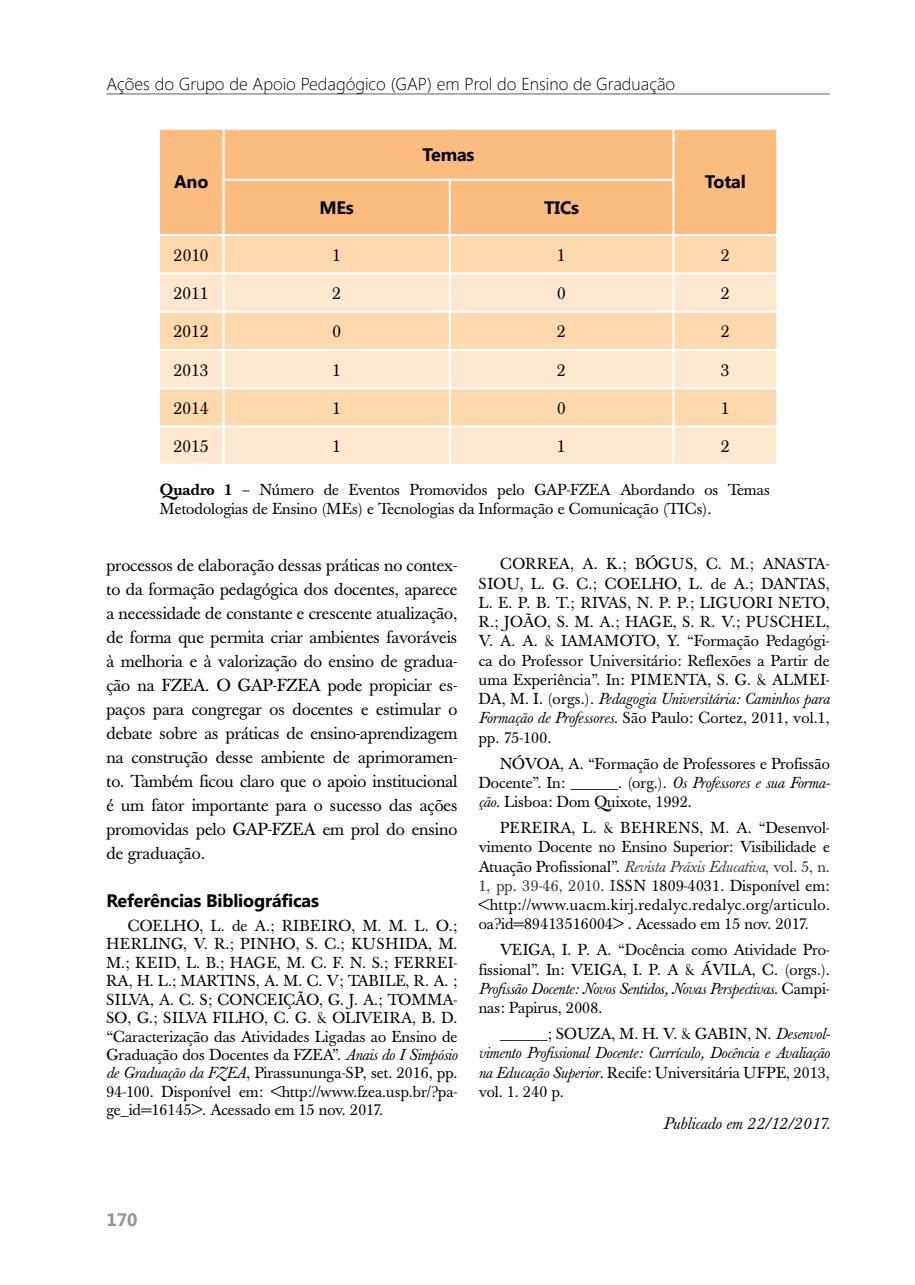
<style>
.page{position:relative;width:915px;height:1285px;background:#fff}
.page>*{position:absolute;margin:0;border:0;box-sizing:border-box;transform-origin:0 0}
.t1{font:700 18px "Segoe UI";letter-spacing:-.01em;color:#000}
.t2{font:700 18px "Segoe UI";color:#939598}
.t3{font:17.25px/24px "Baskerville";letter-spacing:-.005em;color:#000;text-align:justify}
.t4{font:300 17.25px "Segoe UI";color:#000}
.t5{font:italic 16.5px "Baskerville";letter-spacing:.01em;color:#000}
.t6{font:15.75px/19.2px "Baskerville";color:#000;text-align:justify}
.t7{font:italic 15.75px/19.2px "Baskerville";color:#000;text-align:justify}
.s1{font-weight:500}
.s2{font-style:italic}
.s3{font-style:italic;color:#333}
.s4{color:#333}
.s5{font-style:normal}
</style>
<div class="page">
<hr style="left:106px;top:93px;width:723px;height:2px;background:#939598">
<div style="left:160px;top:130px;width:616px;height:104px;background:#fcbc80"></div>
<div style="left:160px;top:236px;width:616px;height:36px;background:#fed9ae"></div>
<svg style="left:160px;top:274px;width:616px;height:189px;background:#fee2c2"></svg>
<hr style="left:222px;top:130px;width:2px;height:49px;background:#fff">
<hr style="left:672px;top:130px;width:2px;height:49px;background:#fff">
<hr style="left:222px;top:179px;width:227px;height:2px;background:#fff">
<hr style="left:222px;top:181px;width:2px;height:53px;background:#fff">
<hr style="left:449px;top:179px;width:225px;height:2px;background:#fff">
<hr style="left:448px;top:181px;width:2px;height:53px;background:#fff">
<hr style="left:672px;top:181px;width:2px;height:53px;background:#fff">
<hr style="left:222px;top:236px;width:2px;height:36px;background:#fff">
<hr style="left:448px;top:236px;width:2px;height:36px;background:#fff">
<hr style="left:672px;top:236px;width:2px;height:36px;background:#fff">
<hr style="left:222px;top:274px;width:2px;height:36px;background:#fff">
<hr style="left:448px;top:274px;width:2px;height:36px;background:#fff">
<hr style="left:672px;top:274px;width:2px;height:36px;background:#fff">
<hr style="left:158px;top:310px;width:65px;height:3px;background:#fff">
<hr style="left:223px;top:310px;width:226px;height:3px;background:#fff">
<hr style="left:222px;top:313px;width:2px;height:36px;background:#fff">
<hr style="left:449px;top:310px;width:224px;height:3px;background:#fff">
<hr style="left:448px;top:313px;width:2px;height:36px;background:#fff">
<hr style="left:673px;top:310px;width:105px;height:3px;background:#fff">
<hr style="left:672px;top:313px;width:2px;height:36px;background:#fff">
<hr style="left:158px;top:349px;width:65px;height:2px;background:#fff">
<hr style="left:223px;top:349px;width:226px;height:2px;background:#fff">
<hr style="left:222px;top:351px;width:2px;height:36px;background:#fff">
<hr style="left:449px;top:349px;width:224px;height:2px;background:#fff">
<hr style="left:448px;top:351px;width:2px;height:36px;background:#fff">
<hr style="left:673px;top:349px;width:105px;height:2px;background:#fff">
<hr style="left:672px;top:351px;width:2px;height:36px;background:#fff">
<hr style="left:158px;top:387px;width:65px;height:2px;background:#fff">
<hr style="left:223px;top:387px;width:226px;height:2px;background:#fff">
<hr style="left:222px;top:389px;width:2px;height:36px;background:#fff">
<hr style="left:449px;top:387px;width:224px;height:2px;background:#fff">
<hr style="left:448px;top:389px;width:2px;height:36px;background:#fff">
<hr style="left:673px;top:387px;width:105px;height:2px;background:#fff">
<hr style="left:672px;top:389px;width:2px;height:36px;background:#fff">
<hr style="left:158px;top:425px;width:65px;height:2px;background:#fff">
<hr style="left:223px;top:425px;width:226px;height:2px;background:#fff">
<hr style="left:222px;top:427px;width:2px;height:36px;background:#fff">
<hr style="left:449px;top:425px;width:224px;height:2px;background:#fff">
<hr style="left:448px;top:427px;width:2px;height:36px;background:#fff">
<hr style="left:673px;top:425px;width:105px;height:2px;background:#fff">
<hr style="left:672px;top:427px;width:2px;height:36px;background:#fff">
<p class="t4" style="left:106px;top:70px;width:570px">Ações do Grupo de Apoio Pedagógico (GAP) em Prol do Ensino de Graduação</p>
<p class="t1" style="left:174px;top:169px;width:36px">Ano</p>
<p class="t1" style="left:422px;top:141px;width:54px">Temas</p>
<p class="t1" style="left:319px;top:195px;width:36px">MEs</p>
<p class="t1" style="left:544px;top:195px;width:36px">TICs</p>
<p class="t1" style="left:704px;top:169px;width:43px">Total</p>
<p class="t3" style="left:174px;top:243px;width:36px">2010</p>
<p class="t3" style="left:332px;top:243px;width:10px">1</p>
<p class="t3" style="left:557px;top:243px;width:10px">1</p>
<p class="t3" style="left:720px;top:243px;width:10px">2</p>
<p class="t3" style="left:174px;top:281px;width:36px">2011</p>
<p class="t3" style="left:332px;top:281px;width:10px">2</p>
<p class="t3" style="left:557px;top:281px;width:10px">0</p>
<p class="t3" style="left:720px;top:281px;width:10px">2</p>
<p class="t3" style="left:174px;top:320px;width:36px">2012</p>
<p class="t3" style="left:332px;top:320px;width:10px">0</p>
<p class="t3" style="left:557px;top:320px;width:10px">2</p>
<p class="t3" style="left:720px;top:320px;width:10px">2</p>
<p class="t3" style="left:174px;top:358px;width:36px">2013</p>
<p class="t3" style="left:332px;top:358px;width:10px">1</p>
<p class="t3" style="left:557px;top:358px;width:10px">2</p>
<p class="t3" style="left:720px;top:358px;width:10px">3</p>
<p class="t3" style="left:174px;top:396px;width:36px">2014</p>
<p class="t3" style="left:332px;top:396px;width:10px">1</p>
<p class="t3" style="left:557px;top:396px;width:10px">0</p>
<p class="t3" style="left:720px;top:396px;width:10px">1</p>
<p class="t3" style="left:174px;top:434px;width:36px">2015</p>
<p class="t3" style="left:332px;top:434px;width:10px">1</p>
<p class="t3" style="left:557px;top:434px;width:10px">1</p>
<p class="t3" style="left:720px;top:434px;width:10px">2</p>
<p class="t6" style="left:160px;top:480px;width:611px"><span class="s1">Quadro 1</span> – Número de Eventos Promovidos pelo GAP-FZEA Abordando os Temas<br>Metodologias de Ensino (MEs) e Tecnologias da Informação e Comunicação (TICs).</p>
<p class="t3" style="left:106px;top:553px;width:352px">processos de elaboração dessas práticas no contex&shy;to da formação pedagógica dos docentes, aparece a necessidade de constante e crescente atualização, de forma que permita criar ambientes favoráveis à melhoria e à valorização do ensino de gradua&shy;ção na FZEA. O GAP-FZEA pode propiciar es&shy;paços para congregar os docentes e estimular o debate sobre as práticas de ensino-aprendizagem na construção desse ambiente de aprimoramen&shy;to. Também ficou claro que o apoio institucional é um fator importante para o sucesso das ações promovidas pelo GAP-FZEA em prol do ensino de graduação.</p>
<p class="t1" style="left:106px;top:887px;width:214px">Referências Bibliográficas</p>
<p class="t6" style="left:106px;top:916px;width:352px;line-height:18.5px;text-indent:21px">COELHO, L. de A.; RIBEIRO, M. M. L. O.; HERLING, V. R.; PINHO, S. C.; KUSHIDA, M.<br>M.; KEID, L. B.; HAGE, M. C. F. N. S.; FERREI-RA, H. L.; MARTINS, A. M. C. V; TABILE, R. A. ; SILVA, A. C. S; CONCEIÇÃO, G. J. A.; TOMMA-SO, G.; SILVA FILHO, C. G. &amp; OLIVEIRA, B. D. “Caracterização das Atividades Ligadas ao Ensino de Graduação dos Docentes da FZEA”. <span class="s2">Anais do I Simpósio de Graduação da FZEA</span>, Pirassununga-SP, set. 2016, pp.<br>94-100. Disponível em: &lt;http://www.fzea.usp.br/?pa&shy;ge_id=16145&gt;. Acessado em 15 nov. 2017.</p>
<p class="t6" style="left:478px;top:554px;width:352px;text-indent:21px">CORREA, A. K.; BÓGUS, C. M.; ANASTA-SIOU, L. G. C.; COELHO, L. de A.; DANTAS, L. E. P. B. T.; RIVAS, N. P. P.; LIGUORI NETO, R.; JOÃO, S. M. A.; HAGE, S. R. V.; PUSCHEL, V. A. A. &amp; IAMAMOTO, Y. “Formação Pedagógi&shy;ca do Professor Universitário: Reflexões a Partir de uma Experiência”. In: PIMENTA, S. G. &amp; ALMEI-DA, M. I. (orgs.). <span class="s2">Pedagogia Universitária: Caminhos para Formação de Professores</span>. São Paulo: Cortez, 2011, vol.1, pp. 75-100.</p>
<p class="t6" style="left:478px;top:753px;width:353px;text-indent:21px">NÓVOA, A. “Formação de Professores e Profissão Docente”. In: ______. (org.). <span class="s2">Os Professores e sua Forma&shy;ção</span>. Lisboa: Dom Quixote, 1992.</p>
<p class="t6" style="left:478px;top:818px;width:352px;text-indent:21px">PEREIRA, L. &amp; BEHRENS, M. A. “Desenvol&shy;vimento Docente no Ensino Superior: Visibilidade e Atuação Profissional”. <span class="s3">Revista Práxis Educativa</span><span class="s4">, vol. 5, n.<br>1, pp. 39-46, 2010. I</span>SSN 1809-4031. Disponível em: &lt;http://www.uacm.kirj.redalyc.redalyc.org/articulo. oa?id=89413516004&gt; . Acessado em 15 nov. 2017.</p>
<p class="t6" style="left:478px;top:940px;width:352px;text-indent:21px">VEIGA, I. P. A. “Docência como Atividade Pro&shy;fissional”. In: VEIGA, I. P. A &amp; ÁVILA, C. (orgs.).<br><span class="s2">Profissão Docente: Novos Sentidos, Novas Perspectivas</span>. Campi&shy;nas: Papirus, 2008.</p>
<p class="t7" style="left:478px;top:1024px;width:353px;text-indent:21px"><span class="s5">______; SOUZA, M. H. V. &amp; GABIN, N.</span> Desenvol&shy;vimento Profissional Docente: Currículo, Docência e Avaliação na Educação Superior<span class="s5">. Recife: Universitária UFPE, 2013, vol. 1. 240 p.</span></p>
<p class="t5" style="left:663px;top:1113px;width:168px">Publicado em 22/12/2017.</p>
<p class="t2" style="left:106px;top:1206px;width:33px">170</p>
</div>
